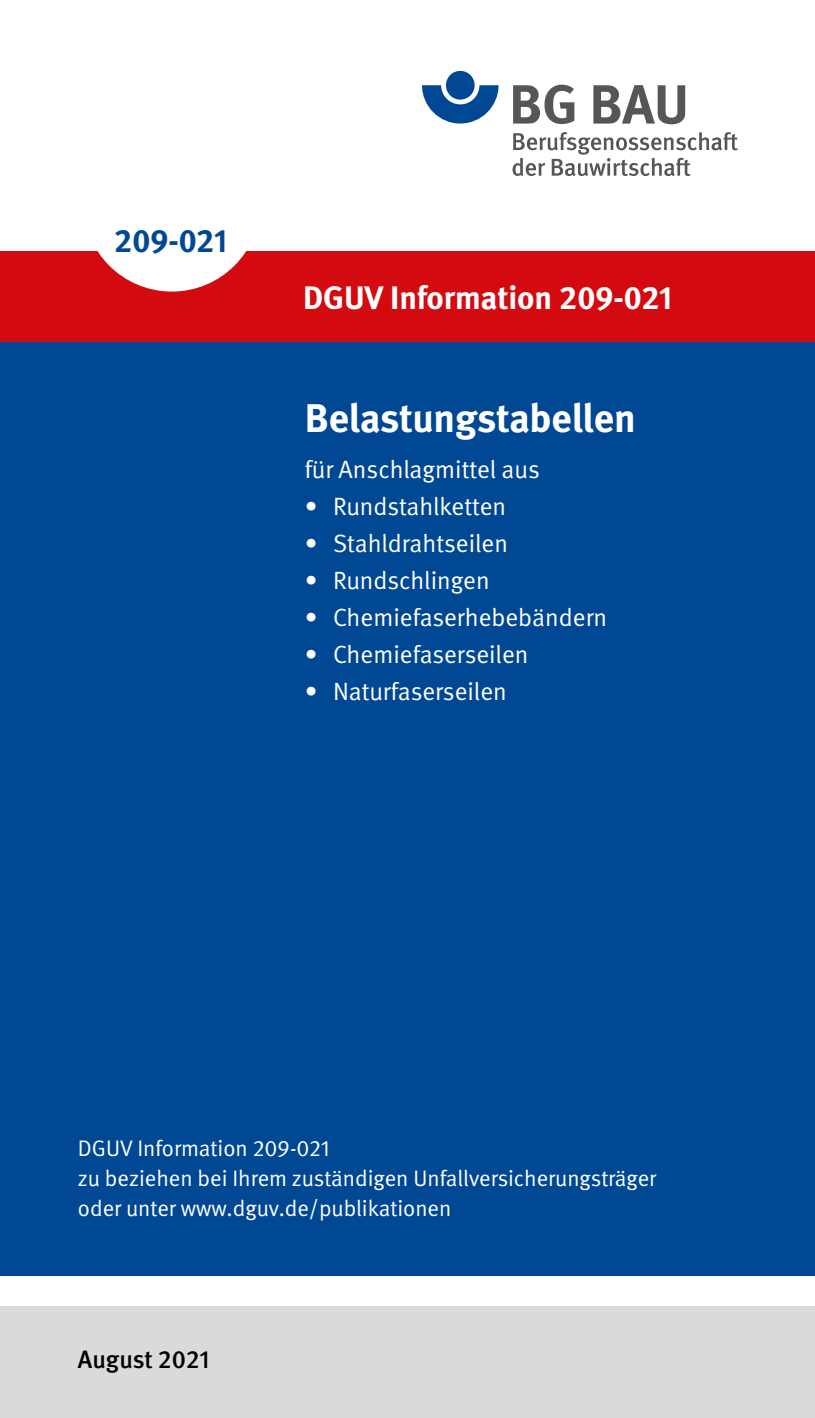
<style>
.page{position:relative;width:815px;height:1418px;background:#fff}
.page>*{position:absolute;margin:0;border:0;box-sizing:border-box;transform-origin:0 0}
.t1{font:700 40px "DGUV Meta";letter-spacing:-.005em;color:#fff}
.t2{font:700 32.5px "DGUV Meta";color:#fff}
.t3{font:700 32.5px "DGUV Meta";letter-spacing:-.005em;color:#004893}
.t4{font:25px "DGUV Meta";color:#fff}
.t5{font:500 25px "DGUV Meta";color:#000}
.t6{font:22.5px/30px "DGUV Meta";color:#fff}
</style>
<div class="page">
<div style="left:0;top:276px;width:815px;height:1000px;background:#004893"></div>
<div style="left:0;top:1306px;width:815px;height:111px;background:#d9dada"></div>
<div style="left:0;top:252px;width:815px;height:90px;background:#d40a11"></div>
<div style="left:83px;top:114px;width:177px;height:177px;background:#fff;border-radius:50%"></div>
<svg style="left:422px;top:85px;width:77px;height:38px"></svg>
<div style="left:446px;top:71px;width:29px;height:29px;background:#004893;border-radius:50%"></div>
<svg style="left:513px;top:85px;width:61px;height:39px"></svg>
<svg style="left:593px;top:85px;width:92px;height:39px"></svg>
<svg style="left:513px;top:132px;width:225px;height:44px"></svg>
<h2 class="t3" style="left:114px;top:221px;width:115px">209-021</h2>
<h2 class="t2" style="left:303px;top:278px;width:371px">DGUV Information 209-021</h2>
<h1 class="t1" style="left:305px;top:395px;width:333px">Belastungstabellen</h1>
<p class="t4" style="left:305px;top:454px;width:237px">für Anschlagmittel aus</p>
<p class="t4" style="left:305px;top:491px;width:203px">• Rundstahlketten</p>
<p class="t4" style="left:305px;top:528px;width:205px">• Stahldrahtseilen</p>
<p class="t4" style="left:305px;top:565px;width:186px">• Rundschlingen</p>
<p class="t4" style="left:305px;top:603px;width:304px">• Chemiefaserhebebändern</p>
<p class="t4" style="left:305px;top:640px;width:225px">• Chemiefaserseilen</p>
<p class="t4" style="left:305px;top:677px;width:204px">• Naturfaserseilen</p>
<p class="t6" style="left:78px;top:1133px;width:580px">DGUV Information 209-021<br>zu beziehen bei Ihrem zuständigen Unfallversicherungsträger oder unter www.dguv.de/publikationen</p>
<p class="t5" style="left:78px;top:1344px;width:133px">August 2021</p>
</div>
